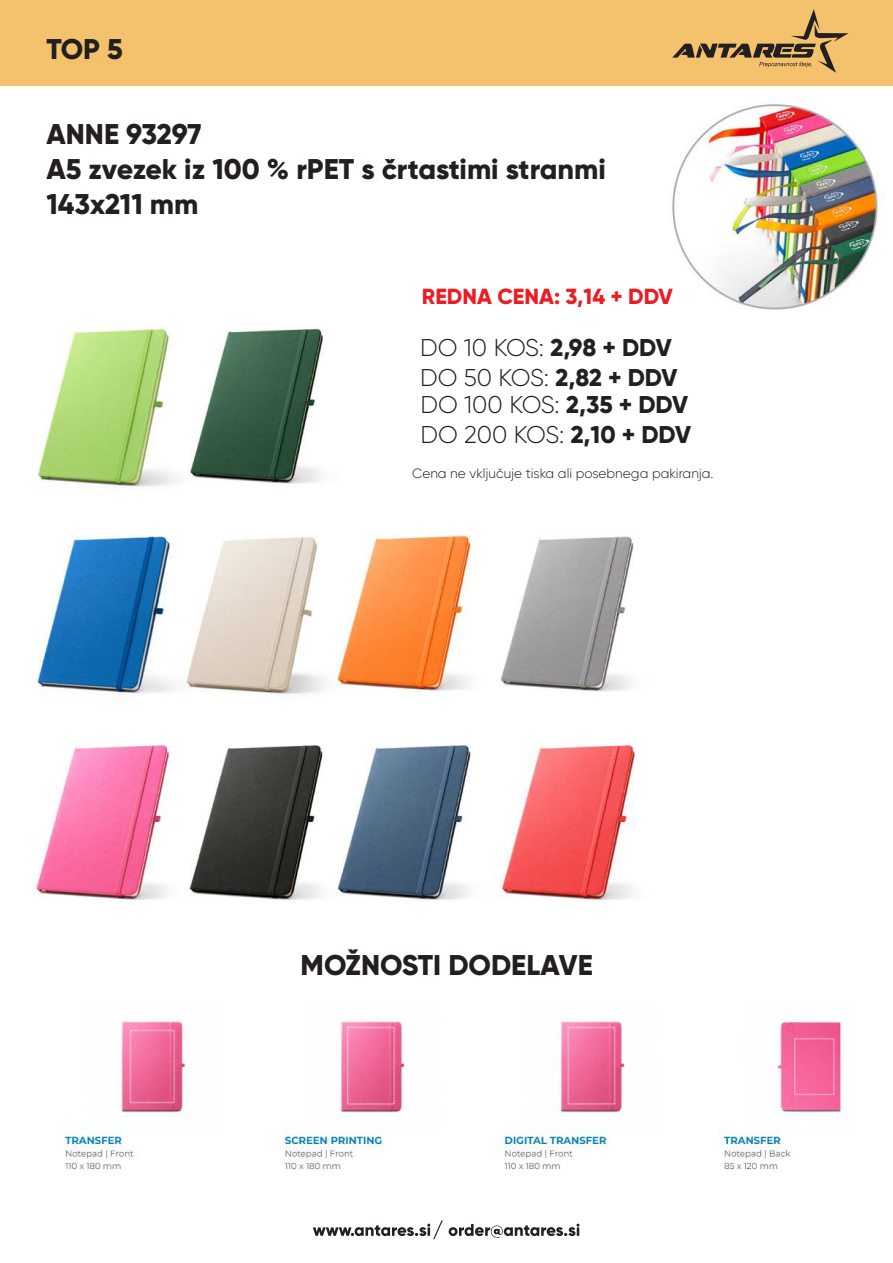
<style>
.page{position:relative;width:893px;height:1263px;background:#fff}
.page>*{position:absolute;margin:0;border:0;box-sizing:border-box;transform-origin:0 0}
.t1{font:800 28.5px/35px "Gilroy";color:#231f20}
.t2{font:300 24.3px/28.8px "Gilroy";letter-spacing:-.01em;color:#231f20}
.t3{font:800 21.9px "Gilroy";color:#ed1c24}
.t4{font:300 13.5px "Gilroy";color:#231f20}
.s1{font-weight:800}
</style>
<div class="page">
<img style="left:33px;top:325px;width:602px;height:577px">
<div style="left:0;top:0;width:893px;height:85px;background:#f4c26d"></div>
<svg style="left:672px;top:9px;width:176px;height:64px"></svg>
<svg style="left:313px;top:1220px;width:266px;height:19px"></svg>
<img style="left:663px;top:96px;width:224px;height:223px;border-radius:50%">
<img style="left:61px;top:1021px;width:783px;height:149px">
<p class="t1" style="left:46px;top:32px;width:78px">TOP 5</p>
<p class="t1" style="left:46px;top:118px;width:561px">ANNE 93297<br>A5 zvezek iz 100 % rPET s črtastimi stranmi<br>143x211 mm</p>
<p class="t3" style="left:422px;top:287px;width:253px">REDNA CENA: 3,14 + DDV</p>
<p class="t2" style="left:420px;top:335px;width:272px">DO 10 KOS: <span class="s1">2,98 + DDV<br></span>DO 50 KOS: <span class="s1">2,82 + DDV<br></span>DO 100 KOS: <span class="s1">2,35 + DDV<br></span>DO 200 KOS: <span class="s1">2,10 + DDV</span></p>
<p class="t4" style="left:412px;top:467px;width:303px">Cena ne vključuje tiska ali posebnega pakiranja.</p>
<p class="t1" style="left:301px;top:948px;width:294px">MOŽNOSTI DODELAVE</p>
</div>
